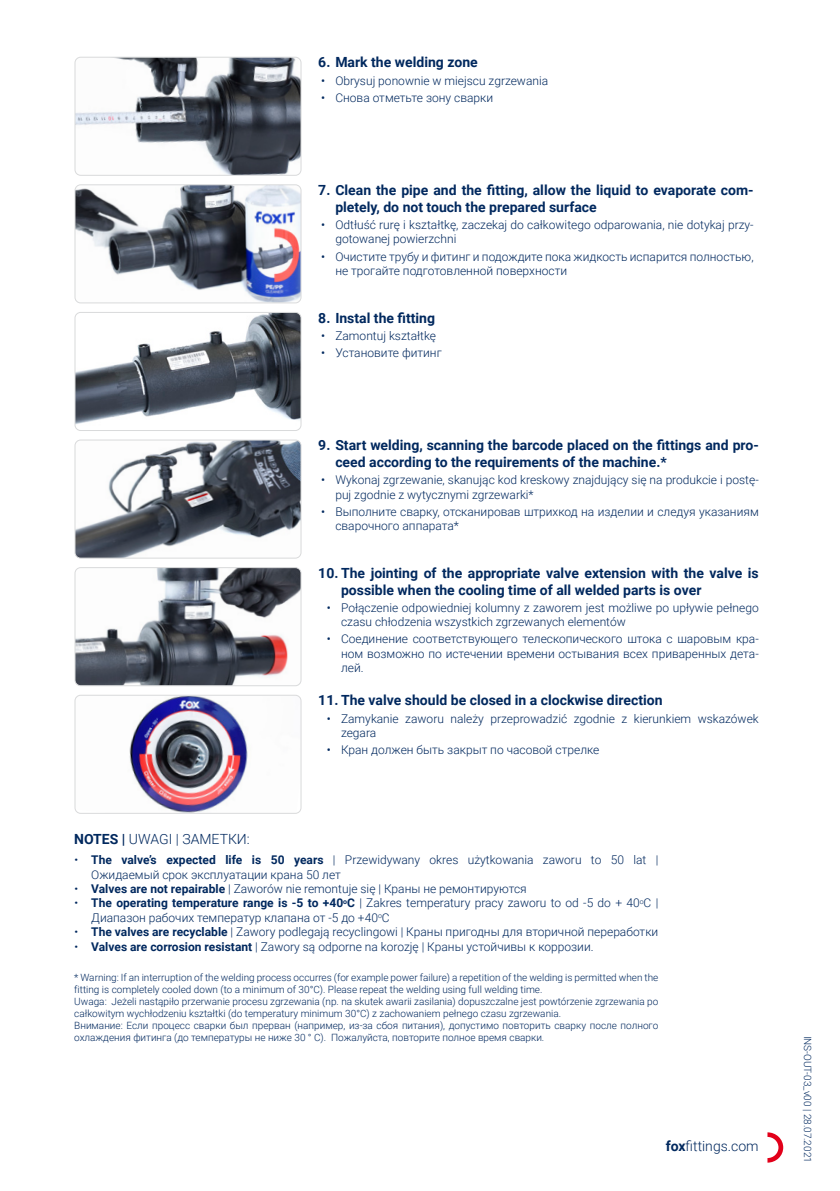
<style>
.page{position:relative;width:840px;height:1191px;background:#fff}
.page>*{position:absolute;margin:0;border:0;box-sizing:border-box;transform-origin:0 0}
.t1{font:700 14px/17px "Roboto";color:#00285e}
.t2{font:300 14px "Roboto";color:#00285e}
.t3{font:300 12px/14.4px "Roboto";color:#00285e}
.t4{font:300 10px/12px "Roboto";color:#00285e}
.s1{font-weight:400}
.s2{font-weight:700}
</style>
<div class="page">
<img style="left:76px;top:313px;width:225px;height:117px">
<div style="left:74px;top:312px;width:227px;height:119px;border:1px solid #d9dadb;border-radius:6px"></div>
<img style="left:76px;top:569px;width:225px;height:116px">
<div style="left:74px;top:567px;width:227px;height:119px;border:1px solid #d9dadb;border-radius:6px"></div>
<img style="left:76px;top:57px;width:225px;height:117px">
<div style="left:74px;top:57px;width:227px;height:119px;border:1px solid #d9dadb;border-radius:6px"></div>
<svg style="left:767px;top:1132px;width:15px;height:30px"></svg>
<img style="left:76px;top:186px;width:225px;height:117px">
<div style="left:74px;top:184px;width:227px;height:119px;border:1px solid #d9dadb;border-radius:6px"></div>
<img style="left:76px;top:441px;width:225px;height:117px">
<div style="left:74px;top:439px;width:227px;height:119px;border:1px solid #d9dadb;border-radius:6px"></div>
<img style="left:76px;top:696px;width:223px;height:116px">
<div style="left:74px;top:694px;width:227px;height:120px;border:1px solid #d9dadb;border-radius:6px"></div>
<p class="t1" style="left:318px;top:53px;width:161px">6. Mark the welding zone</p>
<p class="t3" style="left:321px;top:73px;width:228px"><span class="s1">•</span> Obrysuj ponownie w miejscu zgrzewania</p>
<p class="t3" style="left:321px;top:90px;width:173px"><span class="s1">•</span> Снова отметьте зону сварки</p>
<p class="t1" style="left:335px;top:181px;width:419px;text-indent:-17px">7. Clean the pipe and the fitting, allow the liquid to evaporate com&shy;pletely, do not touch the prepared surface</p>
<p class="t3" style="left:335px;top:217px;width:419px;text-indent:-14px"><span class="s1">•</span> Odtłuść rurę i kształtkę, zaczekaj do całkowitego odparowania, nie dotykaj przy&shy;gotowanej powierzchni</p>
<p class="t3" style="left:335px;top:249px;width:419px;text-indent:-14px"><span class="s1">•</span> Очистите трубу и фитинг и подождите пока жидкость испарится полностью, не трогайте подготовленной поверхности</p>
<p class="t1" style="left:318px;top:308px;width:118px">8. Instal the fitting</p>
<p class="t3" style="left:321px;top:328px;width:116px"><span class="s1">•</span> Zamontuj kształtkę</p>
<p class="t3" style="left:321px;top:345px;width:122px"><span class="s1">•</span> Установите фитинг</p>
<p class="t1" style="left:335px;top:436px;width:424px;text-indent:-17px">9. Start welding, scanning the barcode placed on the fittings and pro&shy;ceed according to the requirements of the machine.*</p>
<p class="t3" style="left:335px;top:472px;width:424px;text-indent:-14px"><span class="s1">•</span> Wykonaj zgrzewanie, skanując kod kreskowy znajdujący się na produkcie i postę&shy;puj zgodnie z wytycznymi zgrzewarki*</p>
<p class="t3" style="left:335px;top:504px;width:424px;text-indent:-14px"><span class="s1">•</span> Выполните сварку, отсканировав штрихкод на изделии и следуя указаниям сварочного аппарата*</p>
<p class="t1" style="left:341px;top:563px;width:419px;text-indent:-23px">10. The jointing of the appropriate valve extension with the valve is possible when the cooling time of all welded parts is over</p>
<p class="t3" style="left:341px;top:600px;width:419px;text-indent:-14px"><span class="s1">•</span> Połączenie odpowiedniej kolumny z zaworem jest możliwe po upływie pełnego czasu chłodzenia wszystkich zgrzewanych elementów</p>
<p class="t3" style="left:341px;top:631px;width:419px;text-align:justify;text-indent:-14px"><span class="s1">•</span> Соединение соответствующего телескопического штока с шаровым кра&shy;ном возможно по истечении времени остывания всех приваренных дета&shy;лей.</p>
<p class="t1" style="left:318px;top:691px;width:345px">11. The valve should be closed in a clockwise direction</p>
<p class="t3" style="left:341px;top:710px;width:419px;text-indent:-14px"><span class="s1">•</span> Zamykanie zaworu należy przeprowadzić zgodnie z kierunkiem wskazówek zegara</p>
<p class="t3" style="left:326px;top:742px;width:274px"><span class="s1">•</span> Кран должен быть закрыт по часовой стрелке</p>
<p class="t2" style="left:74px;top:829px;width:177px"><span class="s2">NOTES |</span> UWAGI | ЗАМЕТКИ:</p>
<p class="t3" style="left:91px;top:852px;width:568px"><span class="s2">The valve’s expected life is 50 years</span> | Przewidywany okres użytkowania zaworu to 50 lat | Ожидаемый срок эксплуатации крана 50 лет<br><span class="s2">Valves are not repairable</span> | Zaworów nie remontuje się | Краны не ремонтируются<br><span class="s2">The operating temperature range is -5 to +40</span><sup>o</sup><span class="s2">C</span> | Zakres temperatury pracy zaworu to od -5 do + 40<sup>o</sup>C | Диапазон рабочих температур клапана от -5 до +40<sup>o</sup>C<br><span class="s2">The valves are recyclable</span> | Zawory podlegają recyclingowi | Краны пригодны для вторичной переработки <span class="s2">Valves are corrosion resistant</span> | Zawory są odporne na korozję | Краны устойчивы к коррозии.</p>
<p class="t4" style="left:74px;top:971px;width:585px">* Warning: If an interruption of the welding process occurres (for example power failure) a repetition of the welding is permitted when the fitting is completely cooled down (to a minimum of 30°C). Please repeat the welding using full welding time.<br>Uwaga: Jeżeli nastąpiło przerwanie procesu zgrzewania (np. na skutek awarii zasilania) dopuszczalne jest powtórzenie zgrzewania po całkowitym wychłodzeniu kształtki (do temperatury minimum 30°C) z zachowaniem pełnego czasu zgrzewania.<br>Внимание: Если процесс сварки был прерван (например, из-за сбоя питания), допустимо повторить сварку после полного охлаждения фитинга (до температуры не ниже 30 ° C). Пожалуйста, повторите полное время сварки.</p>
<p class="t2" style="left:665px;top:1136px;width:94px"><span class="s2">fox</span>fittings.com</p>
<p class="t4" style="left:813px;top:1035px;width:129px;rotate:90deg">INS-OUT-03_v00 | 28.07.2021</p>
</div>
